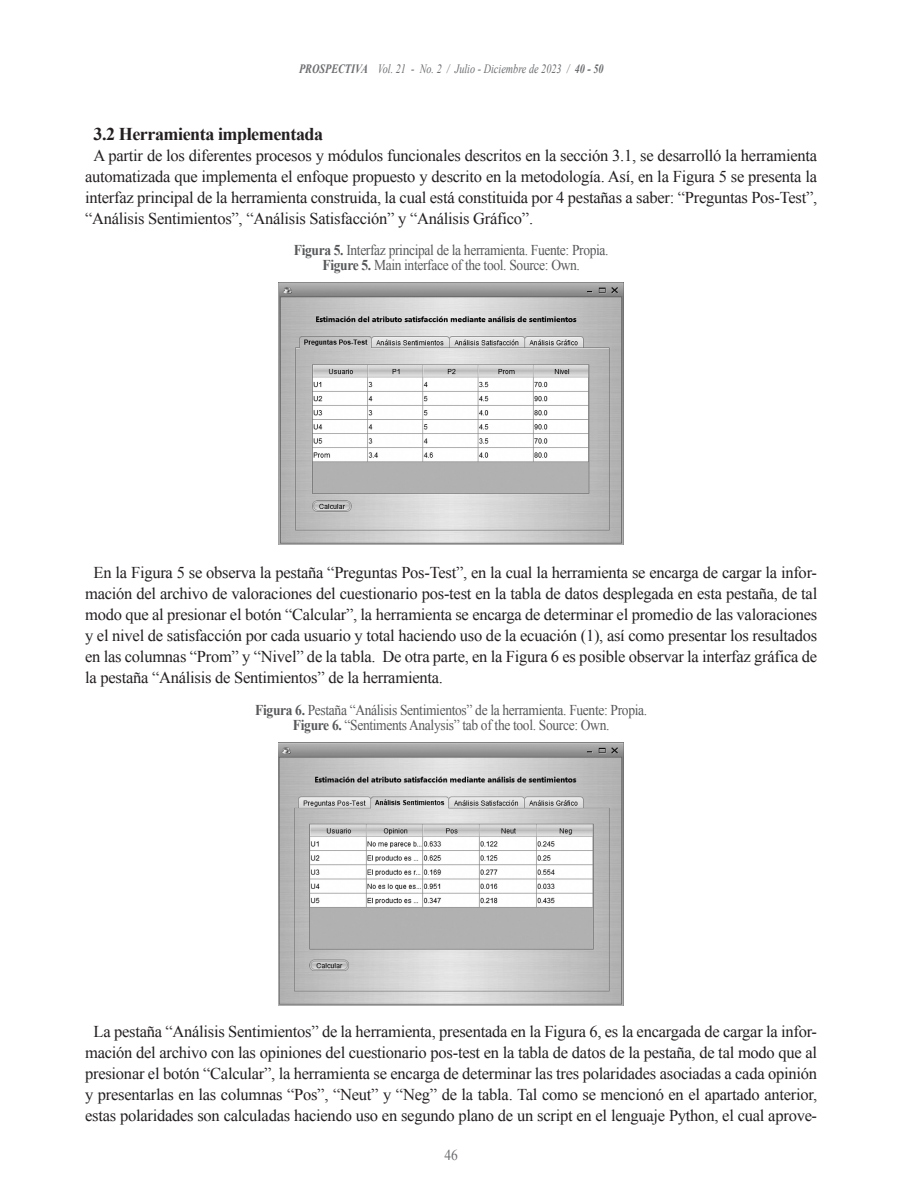
<style>
.page{position:relative;width:915px;height:1191px;background:#fff}
.page>*{position:absolute;margin:0;border:0;box-sizing:border-box;transform-origin:0 0}
.Subtítulo_2{font:700 18px "Times New Roman";letter-spacing:-.025em;color:#231f20}
.General{font:16.5px/21px "Times New Roman";letter-spacing:-.015em;color:#231f20;text-align:justify}
.Tablas_Título{font:15px "Times New Roman";letter-spacing:-.025em;color:#57585a;scale:.9 1}
.t1{font:15px "Times New Roman";color:#6c6d70;scale:.9 1}
.t2{font:italic 12.75px "Times New Roman";color:#6c6d70;scale:.8 1}
.s1{font-weight:700}
</style>
<div class="page">
<img style="left:279px;top:283px;width:344px;height:261px">
<img style="left:279px;top:743px;width:344px;height:262px">
<p class="t2" style="left:299px;top:60px;width:382px"><span class="s1">PROSPECTIVA</span> Vol. 21 - No. 2 / Julio - Diciembre de 2023 / <span class="s1">40 - 50</span></p>
<p class="Subtítulo_2" style="left:94px;top:121px;width:231px">3.2 Herramienta implementada</p>
<p class="General" style="left:85px;top:144px;width:733px;text-indent:9px">A partir de los diferentes procesos y módulos funcionales descritos en la sección 3.1, se desarrolló la herramienta automatizada que implementa el enfoque propuesto y descrito en la metodología. Así, en la Figura 5 se presenta la interfaz principal de la herramienta construida, la cual está constituida por 4 pestañas a saber: “Preguntas Pos-Test”, “Análisis Sentimientos”, “Análisis Satisfacción” y “Análisis Gráfico”.</p>
<p class="Tablas_Título" style="left:294px;top:240px;width:351px"><span class="s1">Figura 5.</span> Interfaz principal de la herramienta. Fuente: Propia.</p>
<p class="Tablas_Título" style="left:322px;top:255px;width:287px"><span class="s1">Figure 5.</span> Main interface of the tool. Source: Own.</p>
<p class="General" style="left:85px;top:562px;width:733px;text-indent:9px">En la Figura 5 se observa la pestaña “Preguntas Pos-Test”, en la cual la herramienta se encarga de cargar la infor&shy;mación del archivo de valoraciones del cuestionario pos-test en la tabla de datos desplegada en esta pestaña, de tal modo que al presionar el botón “Calcular”, la herramienta se encarga de determinar el promedio de las valoraciones y el nivel de satisfacción por cada usuario y total haciendo uso de la ecuación (1), así como presentar los resultados en las columnas “Prom” y “Nivel” de la tabla. De otra parte, en la Figura 6 es posible observar la interfaz gráfica de la pestaña “Análisis de Sentimientos” de la herramienta.</p>
<p class="Tablas_Título" style="left:255px;top:700px;width:437px"><span class="s1">Figura 6.</span> Pestaña “Análisis Sentimientos” de la herramienta. Fuente: Propia.</p>
<p class="Tablas_Título" style="left:293px;top:715px;width:353px"><span class="s1">Figure 6.</span> “Sentiments Analysis” tab of the tool. Source: Own.</p>
<p class="General" style="left:85px;top:1021px;width:733px;text-align:center">La pestaña “Análisis Sentimientos” de la herramienta, presentada en la Figura 6, es la encargada de cargar la infor&shy;mación del archivo con las opiniones del cuestionario pos-test en la tabla de datos de la pestaña, de tal modo que al presionar el botón “Calcular”, la herramienta se encarga de determinar las tres polaridades asociadas a cada opinión y presentarlas en las columnas “Pos”, “Neut” y “Neg” de la tabla. Tal como se mencionó en el apartado anterior, estas polaridades son calculadas haciendo uso en segundo plano de un script en el lenguaje Python, el cual aprove-</p>
<p class="t1" style="left:444px;top:1145px;width:16px">46</p>
</div>
